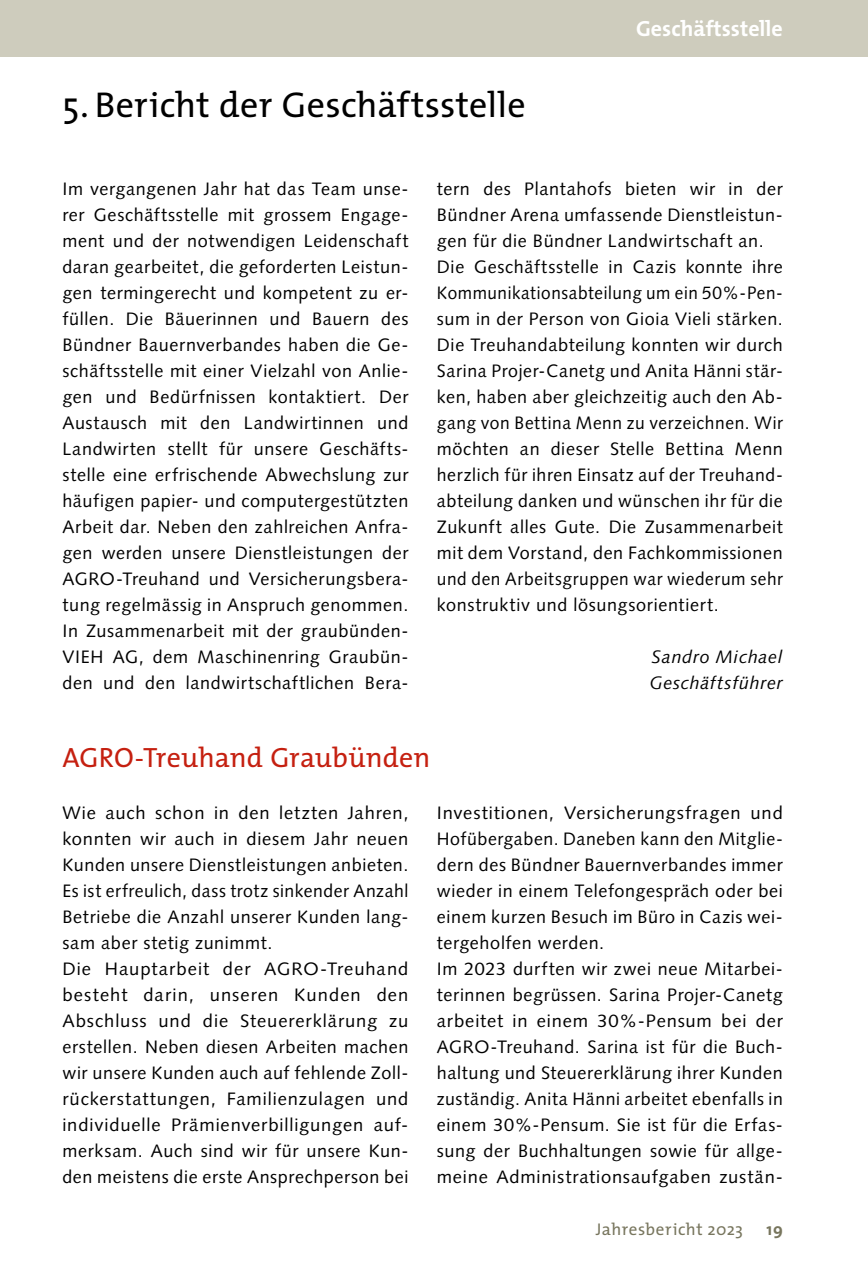
<style>
.page{position:relative;width:868px;height:1276px;background:#fff}
.page>*{position:absolute;margin:0;border:0;box-sizing:border-box;transform-origin:0 0}
._01_Haupttitel_2sp{font:36px "The Mix";letter-spacing:.01em;color:#000}
._01_Titel_2sp{font:28px "The Mix";letter-spacing:.005em;color:#c52010}
._00_Rubriktitel_rech{font:700 22px "The Mix";color:#fff}
._02_Grundschrift{font:18px/26px "Syntax LT Std";letter-spacing:.035em;color:#000;text-align:justify}
._02_Grundschrif_R{font:18px/26px "Syntax LT Std";letter-spacing:.035em;color:#000;text-align:justify}
._05_Autor_Textende{font:italic 18px/26px "Syntax LT Std";letter-spacing:.035em;color:#000}
.t1{font:17px "The Mix";letter-spacing:.03em;color:#78765e}
.t2{font:700 17px "The Mix";color:#78765e}
</style>
<div class="page">
<div style="left:0;top:0;width:867px;height:57px;background:#ceccbd"></div>
<p class="_01_Haupttitel_2sp" style="left:62px;top:75px;width:464px">5. Bericht der Geschäftsstelle</p>
<p class="_00_Rubriktitel_rech" style="left:636px;top:10px;width:148px">Geschäftsstelle</p>
<p class="_02_Grundschrift" style="left:62px;top:176px;width:347px">Im vergangenen Jahr hat das Team unse&shy;rer Geschäftsstelle mit grossem Engage&shy;ment und der notwendigen Leidenschaft daran gearbeitet, die geforderten Leistun&shy;gen termingerecht und kompetent zu er&shy;füllen. Die Bäuerinnen und Bauern des Bündner Bauernverbandes haben die Ge&shy;schäftsstelle mit einer Vielzahl von Anlie&shy;gen und Bedürfnissen kontaktiert. Der Austausch mit den Landwirtinnen und Landwirten stellt für unsere Geschäfts&shy;stelle eine erfrischende Abwechslung zur häufigen papier- und computergestützten Arbeit dar. Neben den zahlreichen Anfra&shy;gen werden unsere Dienstleistungen der AGRO-Treuhand und Versicherungsbera&shy;tung regelmässig in Anspruch genommen.<br>In Zusammenarbeit mit der graubünden-VIEH AG, dem Maschinenring Graubün&shy;den und den landwirtschaftlichen Bera-</p>
<p class="_02_Grundschrift" style="left:437px;top:176px;width:347px">tern des Plantahofs bieten wir in der Bündner Arena umfassende Dienstleistun&shy;gen für die Bündner Landwirtschaft an.</p>
<p class="_02_Grundschrift" style="left:437px;top:254px;width:347px">Die Geschäftsstelle in Cazis konnte ihre Kommunikationsabteilung um ein 50%-Pen&shy;sum in der Person von Gioia Vieli stärken.<br>Die Treuhandabteilung konnten wir durch Sarina Projer-Canetg und Anita Hänni stär&shy;ken, haben aber gleichzeitig auch den Ab&shy;gang von Bettina Menn zu verzeichnen. Wir möchten an dieser Stelle Bettina Menn herzlich für ihren Einsatz auf der Treuhand&shy;abteilung danken und wünschen ihr für die Zukunft alles Gute. Die Zusammenarbeit mit dem Vorstand, den Fachkommissionen und den Arbeitsgruppen war wiederum sehr konstruktiv und lösungsorientiert.</p>
<p class="_05_Autor_Textende" style="left:649px;top:643px;width:135px">Sandro Michael<br>Geschäftsführer</p>
<p class="_01_Titel_2sp" style="left:62px;top:734px;width:369px">AGRO-Treuhand Graubünden</p>
<p class="_02_Grundschrif_R" style="left:62px;top:800px;width:347px">Wie auch schon in den letzten Jahren, konnten wir auch in diesem Jahr neuen Kunden unsere Dienstleistungen anbieten.<br>Es ist erfreulich, dass trotz sinkender Anzahl Betriebe die Anzahl unserer Kunden lang&shy;sam aber stetig zunimmt.</p>
<p class="_02_Grundschrif_R" style="left:62px;top:956px;width:347px">Die Hauptarbeit der AGRO-Treuhand besteht darin, unseren Kunden den Abschluss und die Steuererklärung zu erstellen. Neben diesen Arbeiten machen wir unsere Kunden auch auf fehlende Zoll&shy;rückerstattungen, Familienzulagen und individuelle Prämienverbilligungen auf&shy;merksam. Auch sind wir für unsere Kun&shy;den meistens die erste Ansprechperson bei</p>
<p class="_02_Grundschrif_R" style="left:437px;top:800px;width:347px">Investitionen, Versicherungsfragen und Hofübergaben. Daneben kann den Mitglie&shy;dern des Bündner Bauernverbandes immer wieder in einem Telefongespräch oder bei einem kurzen Besuch im Büro in Cazis wei&shy;tergeholfen werden.</p>
<p class="_02_Grundschrif_R" style="left:437px;top:956px;width:347px">Im 2023 durften wir zwei neue Mitarbei&shy;terinnen begrüssen. Sarina Projer-Canetg arbeitet in einem 30%-Pensum bei der AGRO-Treuhand. Sarina ist für die Buch&shy;haltung und Steuererklärung ihrer Kunden zuständig. Anita Hänni arbeitet ebenfalls in einem 30%-Pensum. Sie ist für die Erfas&shy;sung der Buchhaltungen sowie für allge&shy;meine Administrationsaufgaben zustän-</p>
<p class="t1" style="left:595px;top:1215px;width:149px">Jahresbericht 2023</p>
<p class="t2" style="left:766px;top:1215px;width:18px">19</p>
</div>
